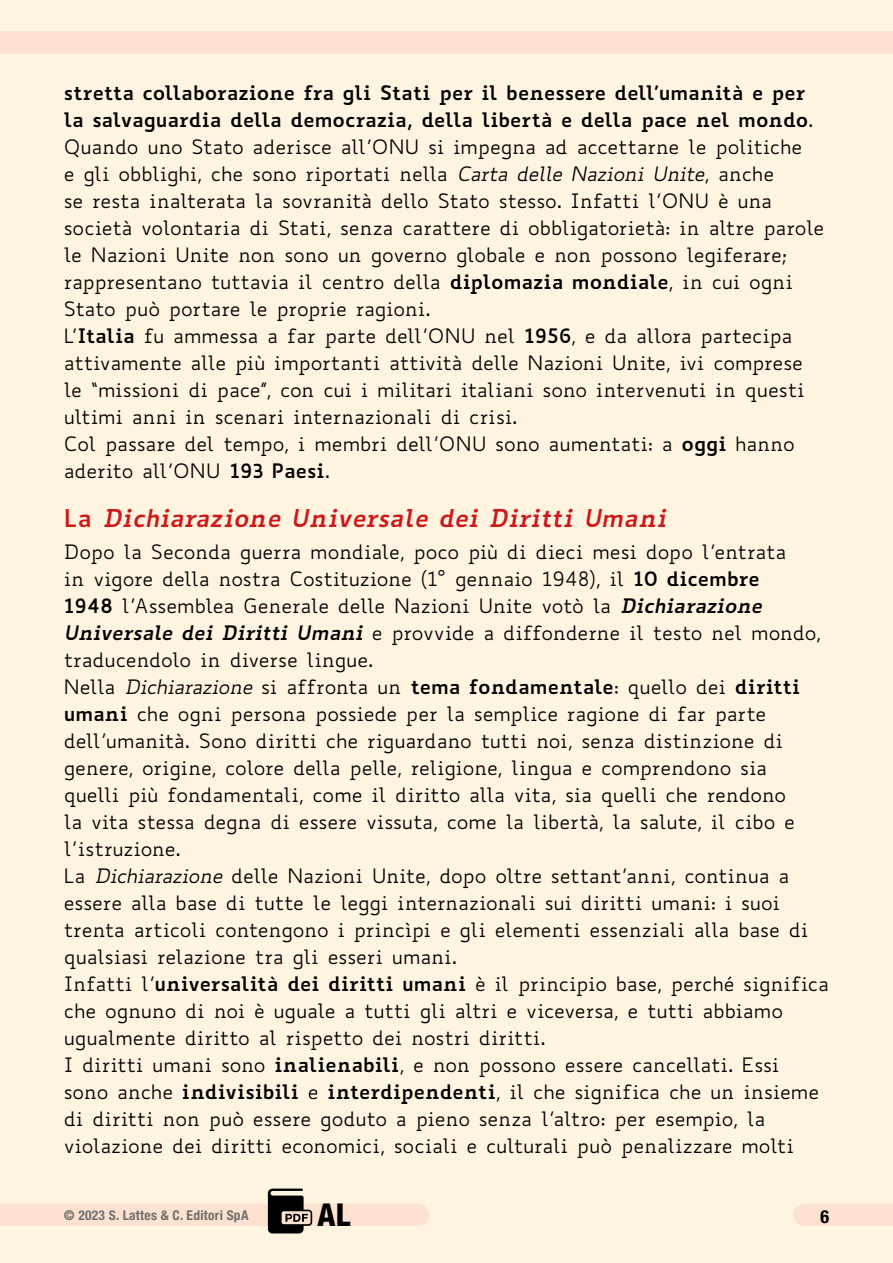
<style>
.page{position:relative;width:893px;height:1263px;background:#fff4e0}
.page>*{position:absolute;margin:0;border:0;box-sizing:border-box;transform-origin:0 0}
.t1{font:800 condensed 31.5px "Helvetica Neue LT Std";color:#000}
.t2{font:italic 700 24px "Biancoenero";color:#cd1719}
.t3{font:19.5px/27px "Biancoenero";letter-spacing:-.02em;color:#000}
.t4{font:700 condensed 18px "Helvetica Neue LT Std";color:#000}
.t5{font:700 condensed 13.5px "Helvetica Neue LT Std";letter-spacing:.02em;color:#706f6f}
.s1{font-weight:700}
.s2{font-style:italic}
.s3{font-style:normal}
.s4{font-weight:700;font-style:italic}
</style>
<div class="page">
<div style="left:0;top:1203px;width:418px;height:23px;background:#fde2cf"></div>
<div style="left:0;top:31px;width:893px;height:23px;background:#fde2cf"></div>
<div style="left:804px;top:1203px;width:89px;height:23px;background:#fde2cf"></div>
<svg style="left:268px;top:1188px;width:44px;height:45px"></svg>
<p class="t3" style="left:64px;top:79px;width:762px"><span class="s1">stretta collaborazione fra gli Stati per il benessere dell’umanità e per la salvaguardia della democrazia, della libertà e della pace nel mondo</span>.<br>Quando uno Stato aderisce all’ONU si impegna ad accettarne le politiche<br>e gli obblighi, che sono riportati nella <span class="s2">Carta delle Nazioni Unite</span>, anche<br>se resta inalterata la sovranità dello Stato stesso. Infatti l’ONU è una società volontaria di Stati, senza carattere di obbligatorietà: in altre parole le Nazioni Unite non sono un governo globale e non possono legiferare; rappresentano tuttavia il centro della <span class="s1">diplomazia mondiale</span>, in cui ogni Stato può portare le proprie ragioni.<br>L’<span class="s1">Italia</span> fu ammessa a far parte dell’ONU nel <span class="s1">1956</span>, e da allora partecipa attivamente alle più importanti attività delle Nazioni Unite, ivi comprese le “missioni di pace”, con cui i militari italiani sono intervenuti in questi ultimi anni in scenari internazionali di crisi.<br>Col passare del tempo, i membri dell’ONU sono aumentati: a <span class="s1">oggi</span> hanno aderito all’ONU <span class="s1">193 Paesi</span>.</p>
<p class="t2" style="left:64px;top:498px;width:604px"><span class="s3">La</span> Dichiarazione Universale dei Diritti Umani</p>
<p class="t3" style="left:64px;top:538px;width:767px">Dopo la Seconda guerra mondiale, poco più di dieci mesi dopo l’entrata<br>in vigore della nostra Costituzione (1° gennaio 1948), il <span class="s1">10 dicembre<br>1948</span> l’Assemblea Generale delle Nazioni Unite votò la <span class="s4">Dichiarazione Universale dei Diritti Umani</span> e provvide a diffonderne il testo nel mondo, traducendolo in diverse lingue.<br>Nella <span class="s2">Dichiarazione</span> si affronta un <span class="s1">tema fondamentale</span>: quello dei <span class="s1">diritti umani</span> che ogni persona possiede per la semplice ragione di far parte dell’umanità. Sono diritti che riguardano tutti noi, senza distinzione di genere, origine, colore della pelle, religione, lingua e comprendono sia<br>quelli più fondamentali, come il diritto alla vita, sia quelli che rendono<br>la vita stessa degna di essere vissuta, come la libertà, la salute, il cibo e l’istruzione.<br>La <span class="s2">Dichiarazione</span> delle Nazioni Unite, dopo oltre settant’anni, continua a essere alla base di tutte le leggi internazionali sui diritti umani: i suoi trenta articoli contengono i princìpi e gli elementi essenziali alla base di qualsiasi relazione tra gli esseri umani.<br>Infatti l’<span class="s1">universalità dei diritti umani</span> è il principio base, perché significa che ognuno di noi è uguale a tutti gli altri e viceversa, e tutti abbiamo ugualmente diritto al rispetto dei nostri diritti.<br>I diritti umani sono <span class="s1">inalienabili</span>, e non possono essere cancellati. Essi sono anche <span class="s1">indivisibili</span> e <span class="s1">interdipendenti</span>, il che significa che un insieme di diritti non può essere goduto a pieno senza l’altro: per esempio, la violazione dei diritti economici, sociali e culturali può penalizzare molti</p>
<p class="t5" style="left:64px;top:1206px;width:186px">© 2023 S. Lattes &amp; C. Editori SpA</p>
<h1 class="t1" style="left:318px;top:1195px;width:34px">AL</h1>
<p class="t4" style="left:820px;top:1206px;width:10px">6</p>
</div>
